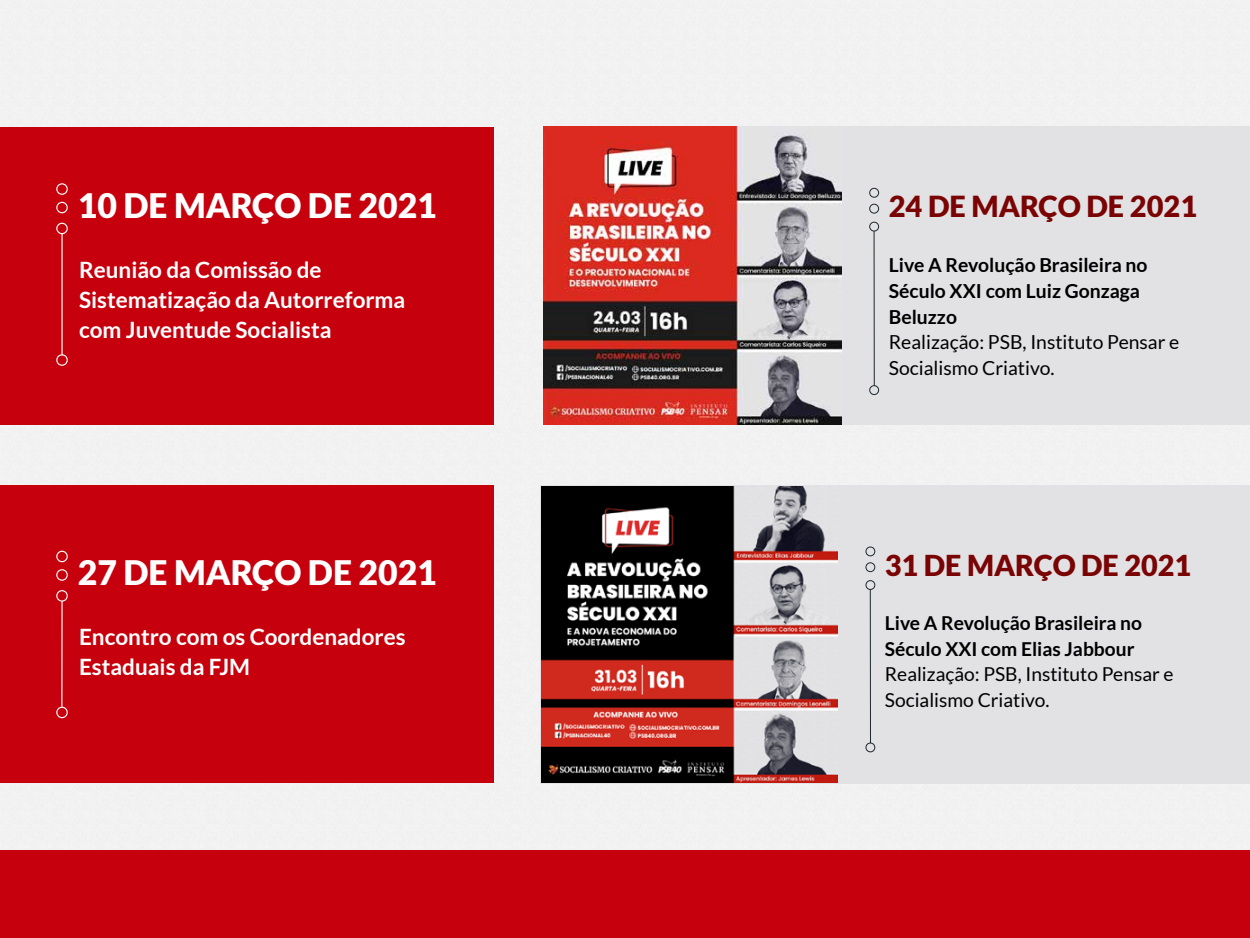
<style>
.page{position:relative;width:1250px;height:938px;background:#fff}
.page>*{position:absolute;margin:0;border:0;box-sizing:border-box;transform-origin:0 0}
.t1{font:900 33.75px "Lato";color:#fff}
.t2{font:900 29px "Lato";color:#7a0404}
.t3{font:900 28.75px "Lato";color:#7a0404}
.t4{font:700 22.5px/30px "Lato";color:#fff}
.t5{font:700 19.38px/25.8px "Lato";color:#000}
.t6{font:19.38px/25.8px "Lato";color:#000}
.t7{font:700 19.25px/25.6px "Lato";color:#000}
.t8{font:19.25px/25.6px "Lato";color:#000}
</style>
<div class="page">
<div style="left:0;top:0;width:1250px;height:850px;background:#f2f2f2"></div>
<div style="left:0;top:485px;width:494px;height:298px;background:#c6000c"></div>
<div style="left:0;top:127px;width:494px;height:297px;background:#c6000c"></div>
<div style="left:56px;top:223px;width:12px;height:11px;border:1px solid #fff;border-radius:50%"></div>
<div style="left:56px;top:202px;width:12px;height:11px;border:1px solid #fff;border-radius:50%"></div>
<div style="left:56px;top:183px;width:12px;height:12px;border:1px solid #fff;border-radius:50%"></div>
<hr style="left:61px;top:234px;width:2px;height:121px;background:#fff">
<div style="left:56px;top:354px;width:12px;height:12px;border:1px solid #fff;border-radius:50%"></div>
<div style="left:56px;top:590px;width:12px;height:11px;border:1px solid #fff;border-radius:50%"></div>
<div style="left:56px;top:569px;width:12px;height:11px;border:1px solid #fff;border-radius:50%"></div>
<div style="left:56px;top:550px;width:12px;height:12px;border:1px solid #fff;border-radius:50%"></div>
<hr style="left:61px;top:601px;width:2px;height:105px;background:#fff">
<div style="left:56px;top:706px;width:12px;height:12px;border:1px solid #fff;border-radius:50%"></div>
<div style="left:0;top:850px;width:1250px;height:88px;background:#c6000c"></div>
<div style="left:544px;top:126px;width:706px;height:299px;background:#e2e2e4"></div>
<img style="left:543px;top:126px;width:299px;height:299px">
<div style="left:869px;top:222px;width:10px;height:9px;border:1px solid #1d262d;border-radius:50%"></div>
<div style="left:869px;top:204px;width:10px;height:10px;border:1px solid #1d262d;border-radius:50%"></div>
<div style="left:869px;top:188px;width:10px;height:10px;border:1px solid #1d262d;border-radius:50%"></div>
<hr style="left:874px;top:231px;width:1px;height:155px;background:#1d262d">
<div style="left:869px;top:385px;width:10px;height:10px;border:1px solid #1d262d;border-radius:50%"></div>
<div style="left:540px;top:485px;width:710px;height:299px;background:#e2e2e4"></div>
<div style="left:865px;top:580px;width:10px;height:10px;border:1px solid #1d262d;border-radius:50%"></div>
<div style="left:865px;top:562px;width:10px;height:10px;border:1px solid #1d262d;border-radius:50%"></div>
<div style="left:865px;top:546px;width:10px;height:10px;border:1px solid #1d262d;border-radius:50%"></div>
<hr style="left:870px;top:589px;width:1px;height:154px;background:#1d262d">
<div style="left:865px;top:742px;width:10px;height:10px;border:1px solid #1d262d;border-radius:50%"></div>
<img style="left:541px;top:486px;width:296px;height:296px">
<h1 class="t1" style="left:78px;top:185px;width:361px">10 DE MARÇO DE 2021</h1>
<p class="t4" style="left:79px;top:254px;width:328px">Reunião da Comissão de<br>Sistematização da Autorreforma com Juventude Socialista</p>
<h1 class="t1" style="left:78px;top:553px;width:361px">27 DE MARÇO DE 2021</h1>
<p class="t4" style="left:79px;top:621px;width:328px">Encontro com os Coordenadores<br>Estaduais da FJM</p>
<p class="t2" style="left:889px;top:190px;width:310px">24 DE MARÇO DE 2021</p>
<p class="t5" style="left:889px;top:252px;width:260px">Live A Revolução Brasileira no<br>Século XXI com Luiz Gonzaga<br>Beluzzo</p>
<p class="t6" style="left:889px;top:329px;width:292px">Realização: PSB, Instituto Pensar e<br>Socialismo Criativo.</p>
<p class="t3" style="left:885px;top:548px;width:308px">31 DE MARÇO DE 2021</p>
<p class="t7" style="left:885px;top:610px;width:259px">Live A Revolução Brasileira no<br>Século XXI com Elias Jabbour</p>
<p class="t8" style="left:885px;top:661px;width:290px">Realização: PSB, Instituto Pensar e<br>Socialismo Criativo.</p>
</div>
